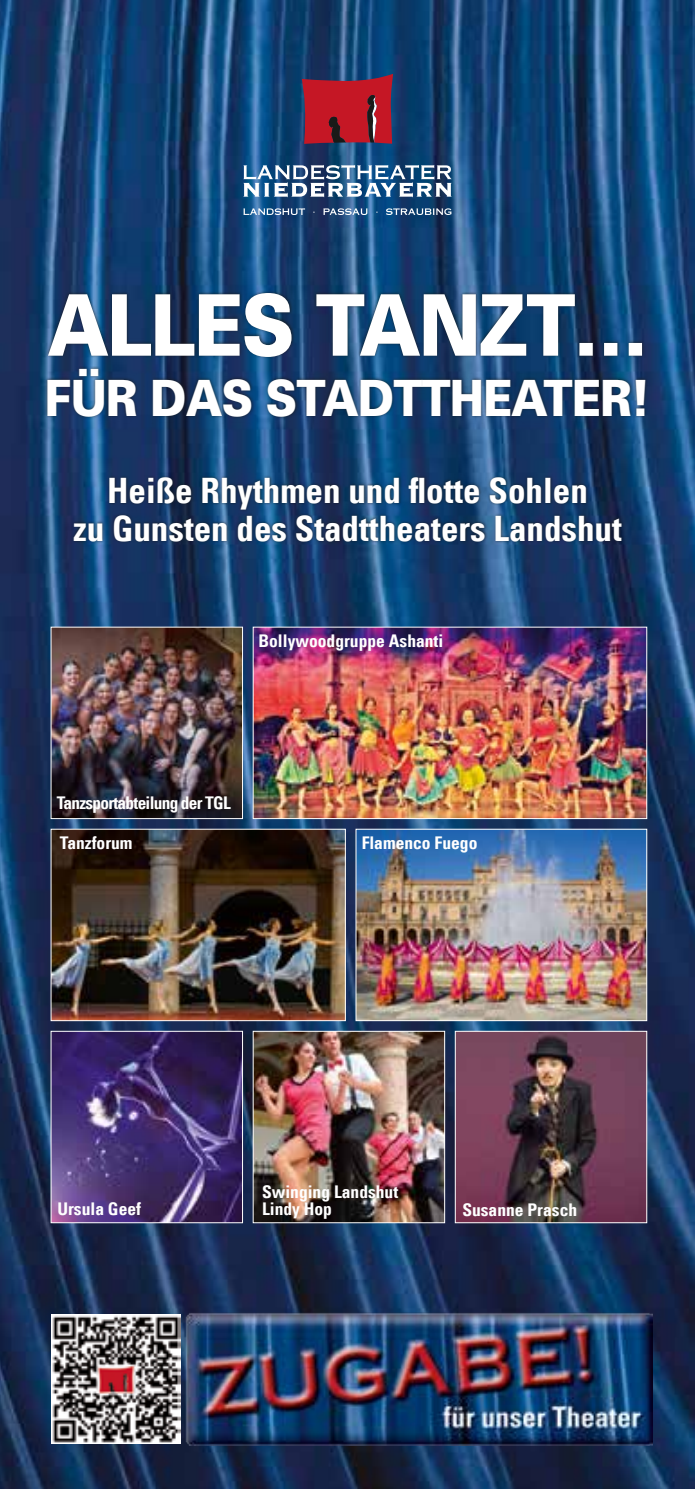
<style>
.page{position:relative;width:695px;height:1489px;background:#fff}
.page>*{position:absolute;margin:0;border:0;box-sizing:border-box;transform-origin:0 0}
.t1{font:900 85px "Univers";letter-spacing:-.025em;color:#fff;scale:.87 1}
.t2{font:900 50px "Univers";letter-spacing:-.025em;color:#fff;scale:.88 1}
.t3{font:35px/37.5px "Univers Com 67 Bold Cond";color:#fff;text-align:center}
.t4{font:17.5px/17.5px "Univers Com 67 Bold Cond";color:#fff}
.t5{font:17.5px "Univers Com 67 Bold Cond";letter-spacing:-.04em;color:#fff}
</style>
<div class="page">
<img style="left:0;top:0;width:694px;height:1488px">
<div style="left:44px;top:291px;width:603px;height:253px;background:#1a1a18;opacity:.75"></div>
<svg style="left:243px;top:165px;width:208px;height:32px"></svg>
<svg style="left:243px;top:208px;width:62px;height:7px"></svg>
<svg style="left:323px;top:208px;width:44px;height:7px"></svg>
<svg style="left:386px;top:208px;width:65px;height:7px"></svg>
<svg style="left:302px;top:74px;width:91px;height:70px;background:#a12132"></svg>
<img style="left:185px;top:1311px;width:467px;height:133px">
<img style="left:53px;top:830px;width:290px;height:188px">
<img style="left:51px;top:1314px;width:129px;height:129px">
<img style="left:53px;top:629px;width:188px;height:187px">
<img style="left:255px;top:629px;width:390px;height:187px">
<img style="left:357px;top:830px;width:288px;height:188px">
<img style="left:53px;top:1032px;width:188px;height:188px">
<div style="left:51px;top:1030px;width:192px;height:192px;border:1px solid #fff"></div>
<img style="left:255px;top:1032px;width:188px;height:188px">
<div style="left:253px;top:1030px;width:192px;height:192px;border:1px solid #fff"></div>
<img style="left:457px;top:1032px;width:188px;height:188px">
<div style="left:455px;top:1030px;width:192px;height:192px;border:1px solid #fff"></div>
<h1 class="t1" style="left:47px;top:272px;width:691px">ALLES TANZT…</h1>
<h2 class="t2" style="left:45px;top:367px;width:689px">FÜR DAS STADTTHEATER!</h2>
<h3 class="t3" style="left:73px;top:472px;width:550px">Heiße Rhythmen und flotte Sohlen<br>zu Gunsten des Stadttheaters Landshut</h3>
<p class="t4" style="left:258px;top:632px;width:186px">Bollywoodgruppe Ashanti</p>
<p class="t5" style="left:57px;top:792px;width:175px">Tanzsportabteilung der TGL</p>
<p class="t4" style="left:60px;top:834px;width:74px">Tanzforum</p>
<p class="t4" style="left:361px;top:834px;width:117px">Flamenco Fuego</p>
<p class="t4" style="left:57px;top:1199px;width:85px">Ursula Geef</p>
<p class="t4" style="left:262px;top:1182px;width:138px">Swinging Landshut<br>Lindy Hop</p>
<p class="t4" style="left:462px;top:1201px;width:116px">Susanne Prasch</p>
</div>
